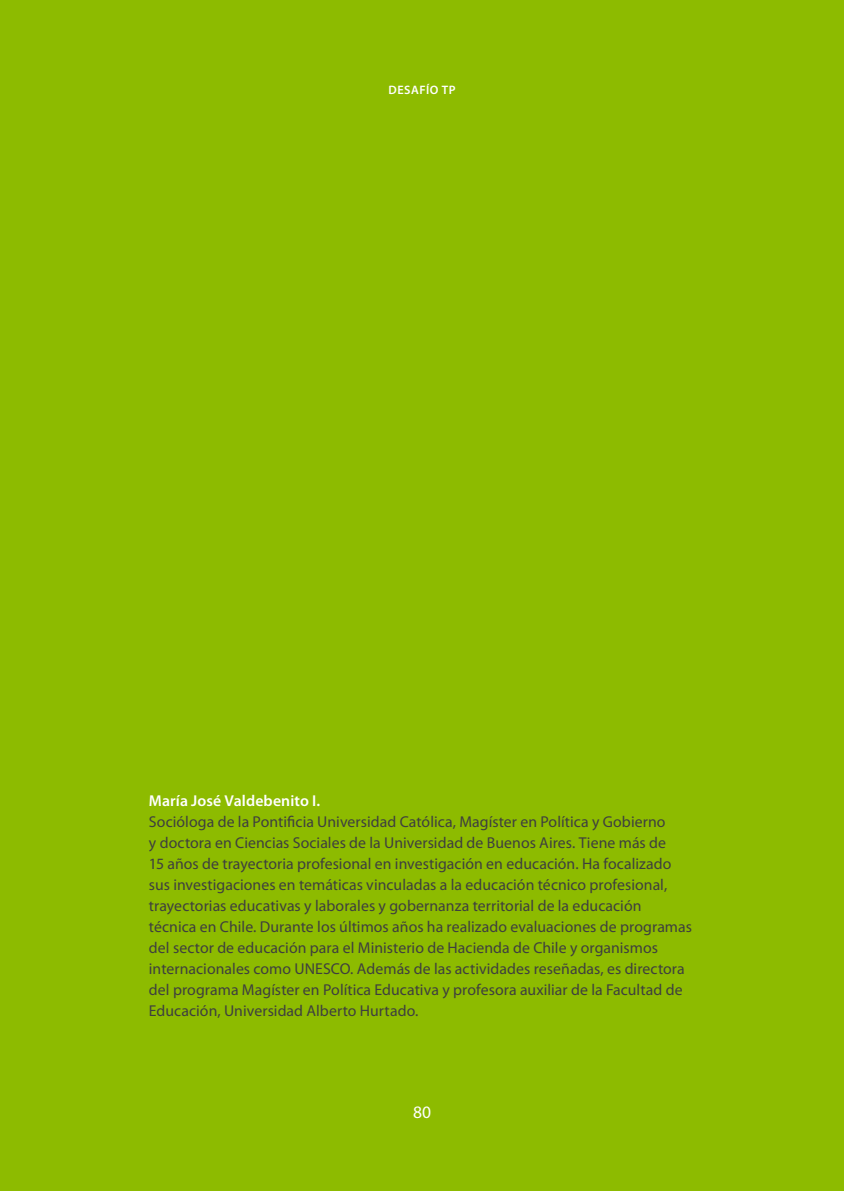
<style>
.page{position:relative;width:844px;height:1191px;background:#fff}
.page>*{position:absolute;margin:0;border:0;box-sizing:border-box;transform-origin:0 0}
.t1{font:17.5px "Myriad Pro";color:#fff}
.nombre_autor{font:15.75px/21px "Myriad Pro";letter-spacing:.005em;color:#3e3e3f}
.nombre_autor-2{font:600 15.75px "Myriad Pro";letter-spacing:.005em;color:#fff}
.t2{font:600 12.25px "Myriad Pro";letter-spacing:.05em;color:#fff}
</style>
<div class="page">
<div style="left:0;top:0;width:843px;height:1191px;background:#8dbb00"></div>
<p class="t2" style="left:388px;top:82px;width:69px">DESAFÍO TP</p>
<p class="nombre_autor-2" style="left:149px;top:790px;width:173px">María José Valdebenito I.</p>
<p class="nombre_autor" style="left:149px;top:810px;width:544px">Socióloga de la Pontificia Universidad Católica, Magíster en Política y Gobierno<br>y doctora en Ciencias Sociales de la Universidad de Buenos Aires. Tiene más de<br>15 años de trayectoria profesional en investigación en educación. Ha focalizado sus investigaciones en temáticas vinculadas a la educación técnico profesional, trayectorias educativas y laborales y gobernanza territorial de la educación técnica en Chile. Durante los últimos años ha realizado evaluaciones de programas del sector de educación para el Ministerio de Hacienda de Chile y organismos internacionales como UNESCO. Además de las actividades reseñadas, es directora del programa Magíster en Política Educativa y profesora auxiliar de la Facultad de Educación, Universidad Alberto Hurtado.</p>
<p class="t1" style="left:413px;top:1101px;width:19px">80</p>
</div>
